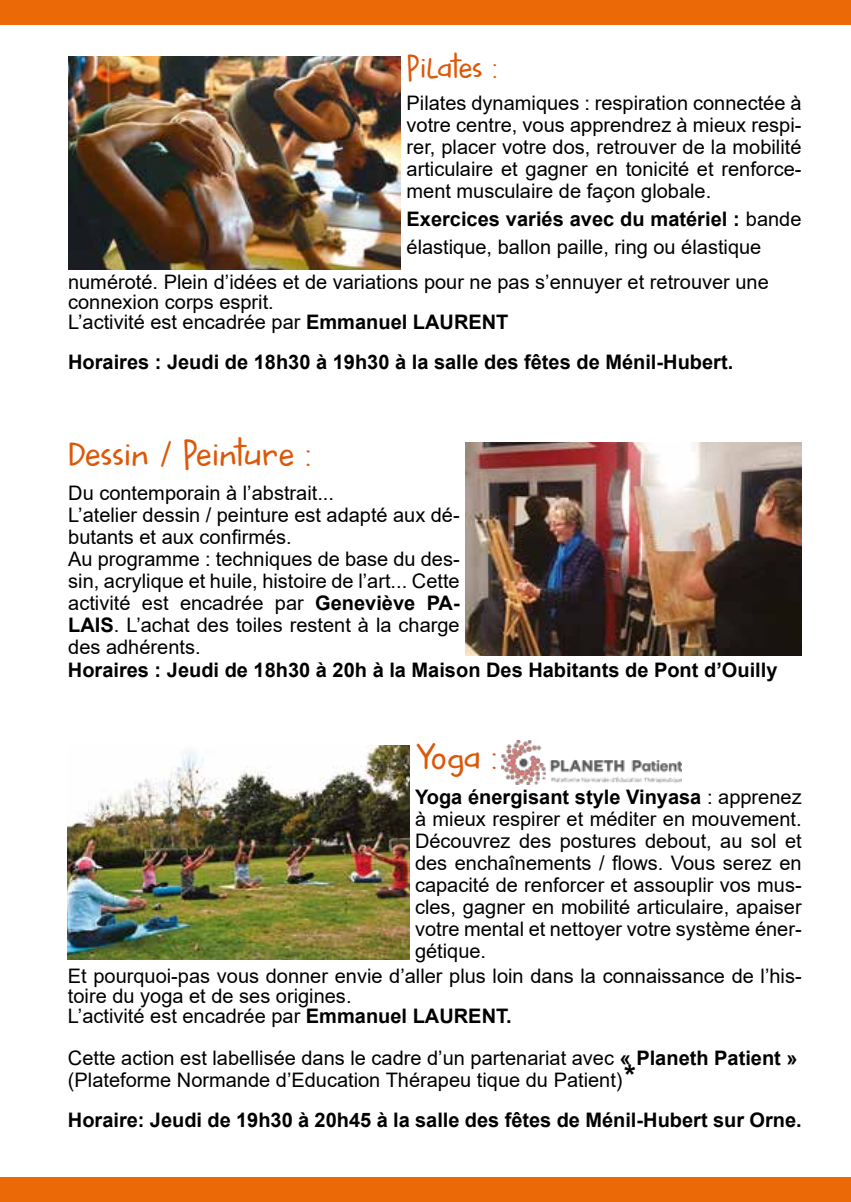
<style>
.page{position:relative;width:851px;height:1202px;background:#fff}
.page>*{position:absolute;margin:0;border:0;box-sizing:border-box;transform-origin:0 0}
.t1{font:34px "DK Buttered Toast";letter-spacing:-.04em;color:#dc5809}
.t2{font:30px "DK Buttered Toast";letter-spacing:-.065em;color:#dc5809}
.t3{font:700 30px "Arial";color:#000}
.t4{font:20px/22px "Arial";color:#000}
.t5{font:700 20px "Arial";color:#000}
.s1{font-weight:700}
</style>
<div class="page">
<div style="left:0;top:0;width:850px;height:24px;background:#ec6907"></div>
<div style="left:0;top:1178px;width:850px;height:24px;background:#ec6907"></div>
<img style="left:68px;top:746px;width:341px;height:213px">
<img style="left:68px;top:57px;width:333px;height:213px">
<img style="left:465px;top:442px;width:336px;height:213px">
<img style="left:501px;top:741px;width:180px;height:44px">
<h2 class="t2" style="left:406px;top:48px;width:93px">Pilates :</h2>
<p class="t4" style="left:406px;top:92px;width:396px;text-align:justify">Pilates dynamiques : respiration connectée à votre centre, vous apprendrez à mieux respi&shy;rer, placer votre dos, retrouver de la mobilité articulaire et gagner en tonicité et renforce&shy;ment musculaire de façon globale.</p>
<p class="t4" style="left:406px;top:205px;width:396px;line-height:28px"><span class="s1">Exercices variés avec du matériel :</span> bande élastique, ballon paille, ring ou élastique</p>
<p class="t4" style="left:68px;top:271px;width:702px;line-height:20px">numéroté. Plein d’idées et de variations pour ne pas s’ennuyer et retrouver une connexion corps esprit.<br>L’activité est encadrée par <span class="s1">Emmanuel LAURENT</span></p>
<p class="t5" style="left:68px;top:347px;width:666px">Horaires : Jeudi de 18h30 à 19h30 à la salle des fêtes de Ménil-Hubert.</p>
<h1 class="t1" style="left:68px;top:433px;width:245px">Dessin / Peinture :</h1>
<p class="t4" style="left:68px;top:482px;width:393px">Du contemporain à l’abstrait...<br>L’atelier dessin / peinture est adapté aux dé&shy;butants et aux confirmés.<br>Au programme : techniques de base du des&shy;sin, acrylique et huile, histoire de l’art... Cette activité est encadrée par <span class="s1">Geneviève PA-LAIS</span>. L’achat des toiles restent à la charge des adhérents.</p>
<p class="t5" style="left:68px;top:656px;width:711px">Horaires : Jeudi de 18h30 à 20h à la Maison Des Habitants de Pont d’Ouilly</p>
<h1 class="t1" style="left:415px;top:736px;width:84px">Yoga :</h1>
<p class="t4" style="left:415px;top:786px;width:388px;text-align:justify"><span class="s1">Yoga énergisant style Vinyasa</span> : apprenez à mieux respirer et méditer en mouvement.<br>Découvrez des postures debout, au sol et des enchaînements / flows. Vous serez en capacité de renforcer et assouplir vos mus&shy;cles, gagner en mobilité articulaire, apaiser votre mental et nettoyer votre système éner&shy;gétique.</p>
<p class="t4" style="left:68px;top:966px;width:735px;line-height:20px">Et pourquoi-pas vous donner envie d’aller plus loin dans la connaissance de l’his&shy;toire du yoga et de ses origines.<br>L’activité est encadrée par <span class="s1">Emmanuel LAURENT.</span></p>
<p class="t4" style="left:68px;top:1047px;width:731px">Cette action est labellisée dans le cadre d’un partenariat avec <span class="s1">« Planeth Patient » </span>(Plateforme Normande d’Education Thérapeu tique du Patient)</p>
<p class="t5" style="left:68px;top:1106px;width:735px">Horaire: Jeudi de 19h30 à 20h45 à la salle des fêtes de Ménil-Hubert sur Orne.</p>
<h2 class="t3" style="left:624px;top:1055px;width:13px">*</h2>
</div>
